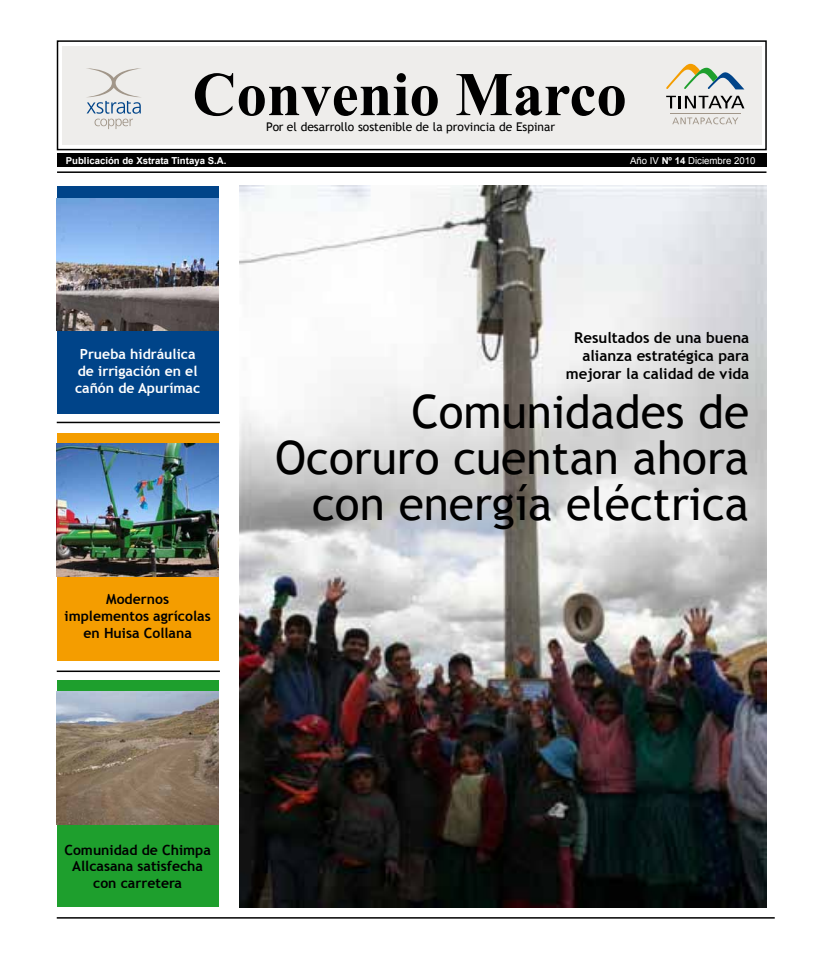
<style>
.page{position:relative;width:823px;height:964px;background:#fff}
.page>*{position:absolute;margin:0;border:0;box-sizing:border-box;transform-origin:0 0}
.t1{font:46px/46px "Trebuchet MS";color:#000;text-align:right}
.t2{font:700 15px/18px "Trebuchet MS";color:#000;text-align:right}
.t3{font:700 14px/16.8px "Trebuchet MS";color:#000;text-align:center}
.t4{font:700 14px/16.8px "Trebuchet MS";color:#fff;text-align:center}
.t5{font:12px "Trebuchet MS";color:#000}
.t6{font:700 9.6px "Arial";color:#fff}
.t7{font:9.6px "Arial";color:#fff}
.s1{font-weight:700}
</style>
<div class="page">
<div style="left:57px;top:680px;width:161px;height:227px;background:#1e9f2d"></div>
<div style="left:57px;top:186px;width:161px;height:227px;background:#004489"></div>
<div style="left:57px;top:433px;width:161px;height:227px;background:#f49d00"></div>
<hr style="left:57px;top:422px;width:163px;height:1px;background:#000">
<hr style="left:57px;top:670px;width:163px;height:2px;background:#000">
<hr style="left:57px;top:917px;width:717px;height:1px;background:#000">
<div style="left:62px;top:46px;width:699px;height:99px;background:#eeedeb"></div>
<div style="left:57px;top:40px;width:709px;height:110px;border:2px solid #000"></div>
<svg style="left:195px;top:73px;width:429px;height:43px"></svg>
<div style="left:57px;top:154px;width:709px;height:13px;background:#000"></div>
<hr style="left:57px;top:171px;width:709px;height:2px;background:#000">
<svg style="left:86px;top:68px;width:55px;height:61px"></svg>
<svg style="left:672px;top:117px;width:66px;height:7px"></svg>
<hr style="left:669px;top:113px;width:71px;height:1px;background:#a19689">
<svg style="left:666px;top:96px;width:78px;height:12px"></svg>
<svg style="left:666px;top:64px;width:78px;height:25px"></svg>
<img style="left:240px;top:186px;width:525px;height:721px">
<img style="left:57px;top:198px;width:161px;height:133px">
<img style="left:57px;top:444px;width:161px;height:132px">
<img style="left:57px;top:692px;width:161px;height:132px">
<p class="t5" style="left:266px;top:120px;width:290px">Por el desarrollo sostenible de la provincia de Espinar</p>
<p class="t6" style="left:66px;top:154px;width:162px">Publicación de Xstrata Tintaya S.A.</p>
<p class="t7" style="left:629px;top:154px;width:127px">Año IV <span class="s1">Nº 14</span> Diciembre 2010</p>
<p class="t4" style="left:75px;top:346px;width:127px">Prueba hidráulica de irrigación en el cañón de Apurímac</p>
<p class="t3" style="left:65px;top:591px;width:147px">Modernos implementos agrícolas en Huisa Collana</p>
<p class="t2" style="left:565px;top:328px;width:185px">Resultados de una buena alianza estratégica para mejorar la calidad de vida</p>
<h1 class="t1" style="left:275px;top:389px;width:475px">Comunidades de<br>Ocoruro cuentan ahora con energía eléctrica</h1>
<p class="t3" style="left:64px;top:841px;width:148px">Comunidad de Chimpa<br>Allcasana satisfecha con carretera</p>
</div>
